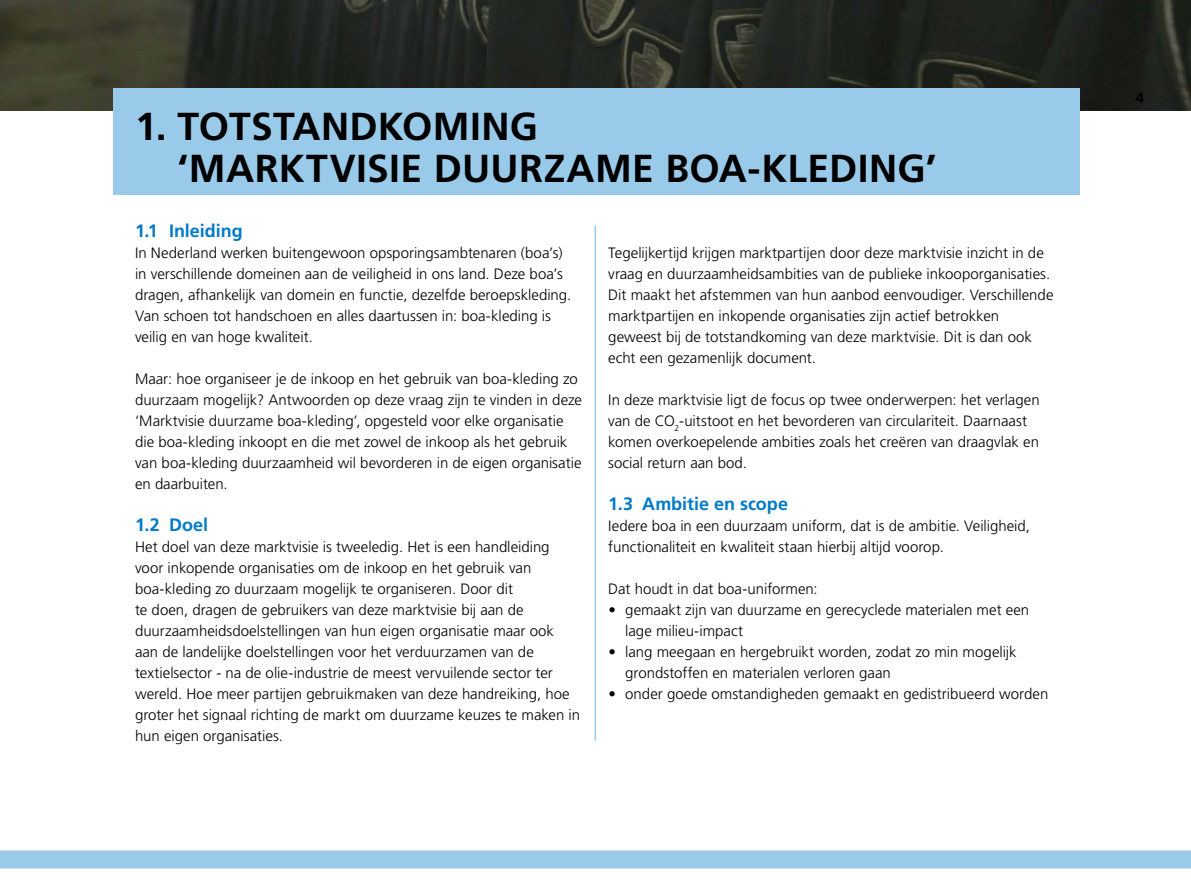
<style>
.page{position:relative;width:1191px;height:893px;background:#fff}
.page>*{position:absolute;margin:0;border:0;box-sizing:border-box;transform-origin:0 0}
.H2_P_HR_Hoofdstuk_Ko{font:700 39px/42px "Frutiger LT Std";letter-spacing:.005em;color:#000}
.H3_HR_Tussenkop{font:700 18px "Frutiger LT Std";color:#007bc7}
.P_HR_Broodtekst{font:300 15px/21px "Frutiger LT Std";color:#000}
.t1{font:700 15px "Frutiger LT Std";color:#000}
</style>
<div class="page">
<img style="left:0;top:0;width:1191px;height:111px">
<div style="left:114px;top:88px;width:966px;height:107px;background:#99cae9"></div>
<div style="left:0;top:850px;width:1191px;height:18px;background:#99cae9"></div>
<hr style="left:594px;top:225px;width:2px;height:516px;background:#99cae9">
<h2 class="H2_P_HR_Hoofdstuk_Ko" style="left:178px;top:105px;width:760px;text-indent:-43px">1. TOTSTANDKOMING<br>‘MARKTVISIE DUURZAME BOA-KLEDING’</h2>
<h3 class="H3_HR_Tussenkop" style="left:135px;top:220px;width:109px">1.1 Inleiding</h3>
<p class="P_HR_Broodtekst" style="left:135px;top:242px;width:438px">In Nederland werken buitengewoon opsporingsambtenaren (boa’s) in verschillende domeinen aan de veiligheid in ons land. Deze boa’s dragen, afhankelijk van domein en functie, dezelfde beroepskleding.<br>Van schoen tot handschoen en alles daartussen in: boa-kleding is veilig en van hoge kwaliteit.</p>
<p class="P_HR_Broodtekst" style="left:135px;top:368px;width:448px">Maar: hoe organiseer je de inkoop en het gebruik van boa-kleding zo duurzaam mogelijk? Antwoorden op deze vraag zijn te vinden in deze ‘Marktvisie duurzame boa-kleding’, opgesteld voor elke organisatie die boa-kleding inkoopt en die met zowel de inkoop als het gebruik van boa-kleding duurzaamheid wil bevorderen in de eigen organisatie en daarbuiten.</p>
<h3 class="H3_HR_Tussenkop" style="left:135px;top:514px;width:75px">1.2 Doel</h3>
<p class="P_HR_Broodtekst" style="left:135px;top:536px;width:446px">Het doel van deze marktvisie is tweeledig. Het is een handleiding voor inkopende organisaties om de inkoop en het gebruik van boa-kleding zo duurzaam mogelijk te organiseren. Door dit<br>te doen, dragen de gebruikers van deze marktvisie bij aan de duurzaamheidsdoelstellingen van hun eigen organisatie maar ook aan de landelijke doelstellingen voor het verduurzamen van de textielsector - na de olie-industrie de meest vervuilende sector ter wereld. Hoe meer partijen gebruikmaken van deze handreiking, hoe groter het signaal richting de markt om duurzame keuzes te maken in hun eigen organisaties.</p>
<p class="P_HR_Broodtekst" style="left:608px;top:242px;width:447px">Tegelijkertijd krijgen marktpartijen door deze marktvisie inzicht in de vraag en duurzaamheidsambities van de publieke inkooporganisaties.<br>Dit maakt het afstemmen van hun aanbod eenvoudiger. Verschillende marktpartijen en inkopende organisaties zijn actief betrokken geweest bij de totstandkoming van deze marktvisie. Dit is dan ook echt een gezamenlijk document.</p>
<p class="P_HR_Broodtekst" style="left:608px;top:389px;width:433px">In deze marktvisie ligt de focus op twee onderwerpen: het verlagen van de CO<sub>2</sub>-uitstoot en het bevorderen van circulariteit. Daarnaast komen overkoepelende ambities zoals het creëren van draagvlak en social return aan bod.</p>
<h3 class="H3_HR_Tussenkop" style="left:608px;top:493px;width:181px">1.3 Ambitie en scope</h3>
<p class="P_HR_Broodtekst" style="left:608px;top:515px;width:423px">Iedere boa in een duurzaam uniform, dat is de ambitie. Veiligheid, functionaliteit en kwaliteit staan hierbij altijd voorop.</p>
<p class="P_HR_Broodtekst" style="left:608px;top:578px;width:211px">Dat houdt in dat boa-uniformen:</p>
<p class="P_HR_Broodtekst" style="left:625px;top:599px;width:405px;text-indent:-17px">• gemaakt zijn van duurzame en gerecyclede materialen met een lage milieu-impact</p>
<p class="P_HR_Broodtekst" style="left:625px;top:641px;width:393px;text-indent:-17px">• lang meegaan en hergebruikt worden, zodat zo min mogelijk grondstoffen en materialen verloren gaan</p>
<p class="P_HR_Broodtekst" style="left:608px;top:683px;width:441px">• onder goede omstandigheden gemaakt en gedistribueerd worden</p>
<p class="t1" style="left:1135px;top:89px;width:10px">4</p>
</div>
